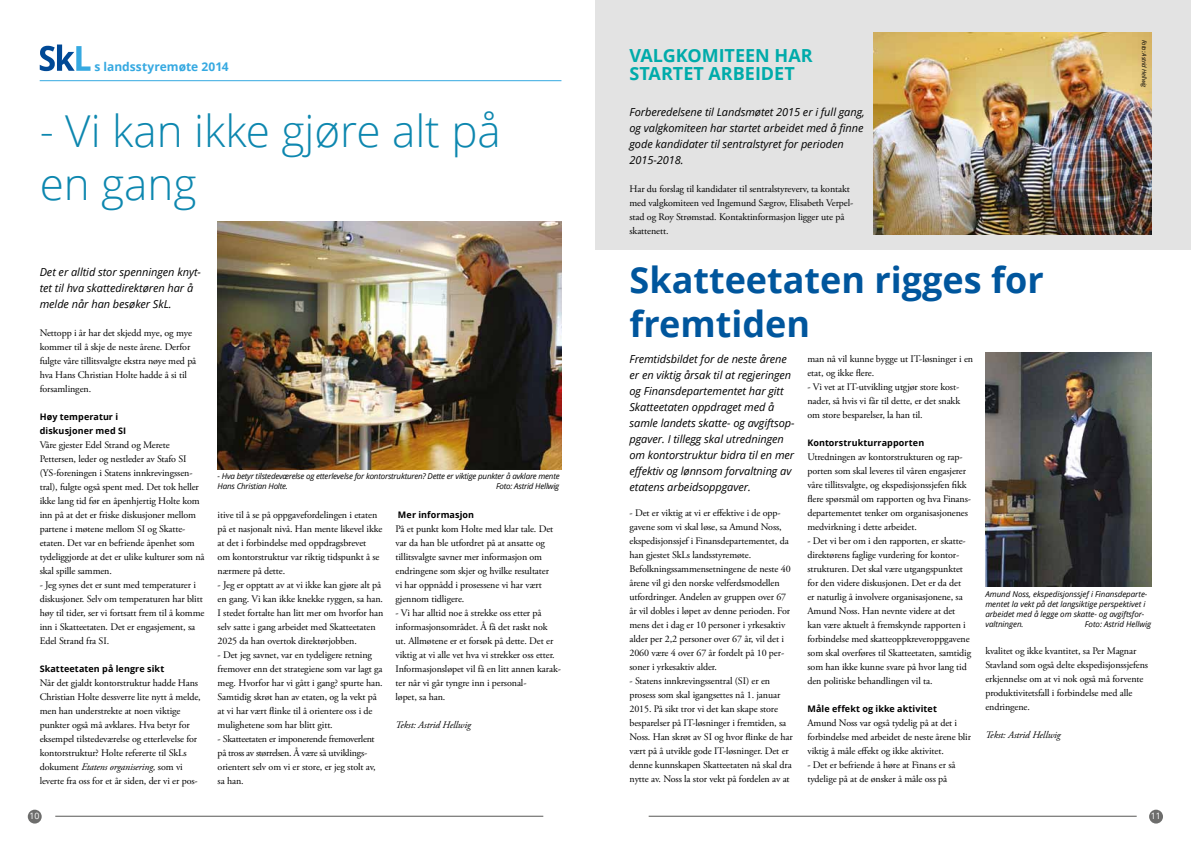
<style>
.page{position:relative;width:1191px;height:842px;background:#fff}
.page>*{position:absolute;margin:0;border:0;box-sizing:border-box;transform-origin:0 0}
.t1{font:300 44px/52.8px "Open Sans";color:#0d87af}
.t2{font:700 36px/43.2px "Open Sans";color:#00569d}
.t3{font:700 18px/18px "Open Sans";color:#00abaa}
.t4{font:700 12px "Open Sans";letter-spacing:.005em;color:#36a9e1}
.t5{font:italic 11px/16px "Open Sans";letter-spacing:-.005em;color:#000}
.t6{font:10px/14px "Adobe Garamond Pro";letter-spacing:-.01em;color:#000}
.t7{font:italic 10px "Adobe Garamond Pro";letter-spacing:-.01em;color:#000}
.t8{font:700 9px/14px "Open Sans";letter-spacing:.015em;color:#000}
.t9{font:8.8px "Open Sans";color:#fff}
.t10{font:italic 8px/10px "Open Sans";letter-spacing:-.005em;color:#000}
.t11{font:italic 8px/10px "Open Sans";letter-spacing:-.025em;color:#000}
.t12{font:italic 6px "Open Sans";letter-spacing:-.025em;color:#000}
.s1{font-style:italic}
</style>
<div class="page">
<hr style="left:55px;top:816px;width:488px;height:1px;background:#575756">
<hr style="left:648px;top:816px;width:488px;height:1px;background:#575756">
<div style="left:28px;top:810px;width:14px;height:13px;background:#6d6d6c;border-radius:50%"></div>
<div style="left:1149px;top:810px;width:14px;height:13px;background:#6d6d6c;border-radius:50%"></div>
<svg style="left:40px;top:45px;width:50px;height:26px"></svg>
<hr style="left:40px;top:80px;width:521px;height:1px;background:#36a9e1">
<img style="left:218px;top:221px;width:343px;height:248px">
<div style="left:595px;top:0;width:596px;height:249px;background:#e3e3e3"></div>
<img style="left:985px;top:352px;width:166px;height:235px">
<img style="left:873px;top:33px;width:278px;height:201px">
<p class="t4" style="left:95px;top:60px;width:136px">s landsstyremøte 2014</p>
<h1 class="t1" style="left:40px;top:106px;width:463px">- Vi kan ikke gjøre alt på en gang</h1>
<p class="t5" style="left:40px;top:265px;width:163px">Det er alltid stor spenningen knyt&shy;tet til hva skattedirektøren har å melde når han besøker SkL.</p>
<p class="t6" style="left:40px;top:326px;width:158px">Nettopp i år har det skjedd mye, og mye kommer til å skje de neste årene. Derfor fulgte våre tillitsvalgte ekstra nøye med på hva Hans Christian Holte hadde å si til forsamlingen.</p>
<p class="t8" style="left:40px;top:410px;width:86px">H øy temperatur i diskusjoner med SI</p>
<p class="t6" style="left:40px;top:438px;width:166px">Våre gjester Edel Strand og Merete Pettersen, leder og nestleder av Stafo SI (YS-foreningen i Statens innkrevingssen&shy;tral), fulgte også spent med. Det tok heller ikke lang tid før en åpenhjertig Holte kom inn på at det er friske diskusjoner mellom partene i møtene mellom SI og Skatte&shy;etaten. Det var en befriende åpenhet som tydeliggjorde at det er ulike kulturer som nå skal spille sammen.</p>
<p class="t6" style="left:40px;top:578px;width:166px">- Jeg synes det er sunt med temperaturer i diskusjoner. Selv om temperaturen har blitt høy til tider, ser vi fortsatt frem til å komme inn i Skatteetaten. Det er engasjement, sa Edel Strand fra SI.</p>
<p class="t8" style="left:40px;top:662px;width:126px">Skatteetaten på lengre sikt</p>
<p class="t6" style="left:40px;top:676px;width:163px">Når det gjaldt kontorstruktur hadde Hans Christian Holte dessverre lite nytt å melde, men han understrekte at noen viktige punkter også må avklares. Hva betyr for eksempel tilstedeværelse og etterlevelse for kontorstruktur? Holte refererte til SkLs dokument <span class="s1">Etatens organisering,</span> som vi leverte fra oss for et år siden, der vi er pos-</p>
<p class="t11" style="left:218px;top:471px;width:343px">- Hva betyr tilstedeværelse og etterlevelse for kontorstrukturen? Dette er viktige punkter å avklare mente<br>Hans Christian Holte.</p>
<p class="t11" style="left:496px;top:481px;width:65px">Foto: Astrid Hellwig</p>
<p class="t6" style="left:218px;top:508px;width:166px">itive til å se på oppgavefordelingen i etaten på et nasjonalt nivå. Han mente likevel ikke at det i forbindelse med oppdragsbrevet<br>om kontorstruktur var riktig tidspunkt å se nærmere på dette.</p>
<p class="t6" style="left:218px;top:578px;width:167px">- Jeg er opptatt av at vi ikke kan gjøre alt på en gang. Vi kan ikke knekke ryggen, sa han.<br>I stedet fortalte han litt mer om hvorfor han selv satte i gang arbeidet med Skatteetaten 2025 da han overtok direktørjobben.</p>
<p class="t6" style="left:218px;top:648px;width:166px">- Det jeg savnet, var en tydeligere retning fremover enn det strategiene som var lagt ga meg. Hvorfor har vi gått i gang? spurte han.<br>Samtidig skrøt han av etaten, og la vekt på at vi har vært flinke til å orientere oss i de mulighetene som har blitt gitt.</p>
<p class="t6" style="left:218px;top:732px;width:160px">- Skatteetaten er imponerende fremoverlent på tross av størrelsen. Å være så utviklings&shy;orientert selv om vi er store, er jeg stolt av, sa han.</p>
<p class="t8" style="left:398px;top:507px;width:78px">Mer informasjon</p>
<p class="t6" style="left:395px;top:522px;width:159px">På et punkt kom Holte med klar tale. Det var da han ble utfordret på at ansatte og tillitsvalgte savner mer informasjon om endringene som skjer og hvilke resultater vi har oppnådd i prosessene vi har vært gjennom tidligere.</p>
<p class="t6" style="left:395px;top:606px;width:167px">- Vi har alltid noe å strekke oss etter på informasjonsområdet. Å få det raskt nok<br>ut. Allmøtene er et forsøk på dette. Det er viktig at vi alle vet hva vi strekker oss etter.<br>Informasjonsløpet vil få en litt annen karak&shy;ter når vi går tyngre inn i personal-<br>løpet, sa han.</p>
<p class="t7" style="left:395px;top:718px;width:77px">Tekst: Astrid Hellwig</p>
<h3 class="t3" style="left:629px;top:47px;width:185px">Valgkomitee n har sta rtet</h3>
<h3 class="t3" style="left:708px;top:65px;width:77px">arbeidet</h3>
<p class="t5" style="left:629px;top:104px;width:237px">Forberedelsene til Landsmøtet 2015 er i full gang, og valgkomiteen har startet arbeidet med å finne gode kandidater til sentralstyret for perioden 2015-2018.</p>
<p class="t6" style="left:629px;top:182px;width:225px">Har du forslag til kandidater til sentralstyreverv, ta kontakt med valgkomiteen ved Ingemund Sægrov, Elisabeth Verpel&shy;stad og Roy Strømstad. Kontaktinformasjon ligger ute på skattenett.</p>
<h2 class="t2" style="left:629px;top:259px;width:416px">Skatteetaten rigges for fremtiden</h2>
<p class="t12" style="left:1147px;top:40px;width:49px;rotate:90deg">Foto: Astrid Hellwig</p>
<p class="t5" style="left:629px;top:351px;width:166px">Fremtidsbildet for de neste årene er en viktig årsak til at regjeringen og Finansdepartementet har gitt Skatteetaten oppdraget med å samle landets skatte- og avgiftsop&shy;pgaver. I tillegg skal utredningen om kontorstruktur bidra til en mer effektiv og lønnsom forvaltning av etatens arbeidsoppgaver.</p>
<p class="t6" style="left:629px;top:506px;width:163px">- Det er viktig at vi er effektive i de opp&shy;gavene som vi skal løse, sa Amund Noss, ekspedisjonssjef i Finansdepartementet, da han gjestet SkLs landsstyremøte.<br>Befolkningssammensetningene de neste 40 årene vil gi den norske velferdsmodellen utfordringer. Andelen av gruppen over 67 år vil dobles i løpet av denne perioden. For mens det i dag er 10 personer i yrkesaktiv alder per 2,2 personer over 67 år, vil det i 2060 være 4 over 67 år fordelt på 10 per&shy;soner i yrkesaktiv alder.</p>
<p class="t6" style="left:629px;top:674px;width:165px">- Statens innkrevingssentral (SI) er en prosess som skal igangsettes nå 1. januar 2015. På sikt tror vi det kan skape store besparelser på IT-løsninger i fremtiden, sa Noss. Han skrøt av SI og hvor flinke de har vært på å utvikle gode IT-løsninger. Det er denne kunnskapen Skatteetaten nå skal dra nytte av. Noss la stor vekt på fordelen av at</p>
<p class="t6" style="left:807px;top:352px;width:167px">man nå vil kunne bygge ut IT-løsninger i en etat, og ikke flere.</p>
<p class="t6" style="left:807px;top:380px;width:154px;text-align:justify">- Vi vet at IT-utvikling utgjør store kost&shy;nader, så hvis vi får til dette, er det snakk om store besparelser, la han til.</p>
<p class="t8" style="left:807px;top:435px;width:118px">Kontorstrukturrapporten</p>
<p class="t6" style="left:807px;top:450px;width:165px">Utredningen av kontorstrukturen og rap&shy;porten som skal leveres til våren engasjerer våre tillitsvalgte, og ekspedisjonssjefen fikk flere spørsmål om rapporten og hva Finans&shy;departementet tenker om organisasjonenes medvirkning i dette arbeidet.</p>
<p class="t6" style="left:807px;top:534px;width:165px">- Det vi ber om i den rapporten, er skatte&shy;direktørens faglige vurdering for kontor&shy;strukturen. Det skal være utgangspunktet for den videre diskusjonen. Det er da det<br>er naturlig å involvere organisasjonene, sa Amund Noss. Han nevnte videre at det kan være aktuelt å fremskynde rapporten i forbindelse med skatteoppkreveroppgavene som skal overføres til Skatteetaten, samtidig som han ikke kunne svare på hvor lang tid den politiske behandlingen vil ta.</p>
<p class="t8" style="left:807px;top:701px;width:131px">M åle effekt og ikke aktivitet</p>
<p class="t6" style="left:807px;top:716px;width:165px">Amund Noss var også tydelig på at det i forbindelse med arbeidet de neste årene blir viktig å måle effekt og ikke aktivitet.</p>
<p class="t6" style="left:807px;top:758px;width:150px">- Det er befriende å høre at Finans er så tydelige på at de ønsker å måle oss på</p>
<p class="t10" style="left:985px;top:589px;width:163px">Amund Noss, ekspedisjonssjef i Finansdeparte&shy;mentet la vekt på det langsiktige perspektivet i arbeidet med å legge om skatte- og avgiftsfor&shy;valtningen.</p>
<p class="t10" style="left:1084px;top:619px;width:68px">Foto: Astrid Hellwig</p>
<p class="t6" style="left:985px;top:644px;width:164px">kvalitet og ikke kvantitet, sa Per Magnar Stavland som også delte ekspedisjonssjefens erkjennelse om at vi nok også må forvente produktivitetsfall i forbindelse med alle endringene.</p>
<p class="t7" style="left:985px;top:728px;width:77px">Tekst: Astrid Hellwig</p>
<p class="t9" style="left:30px;top:811px;width:12px">10</p>
<p class="t9" style="left:1150px;top:811px;width:12px">11</p>
</div>
